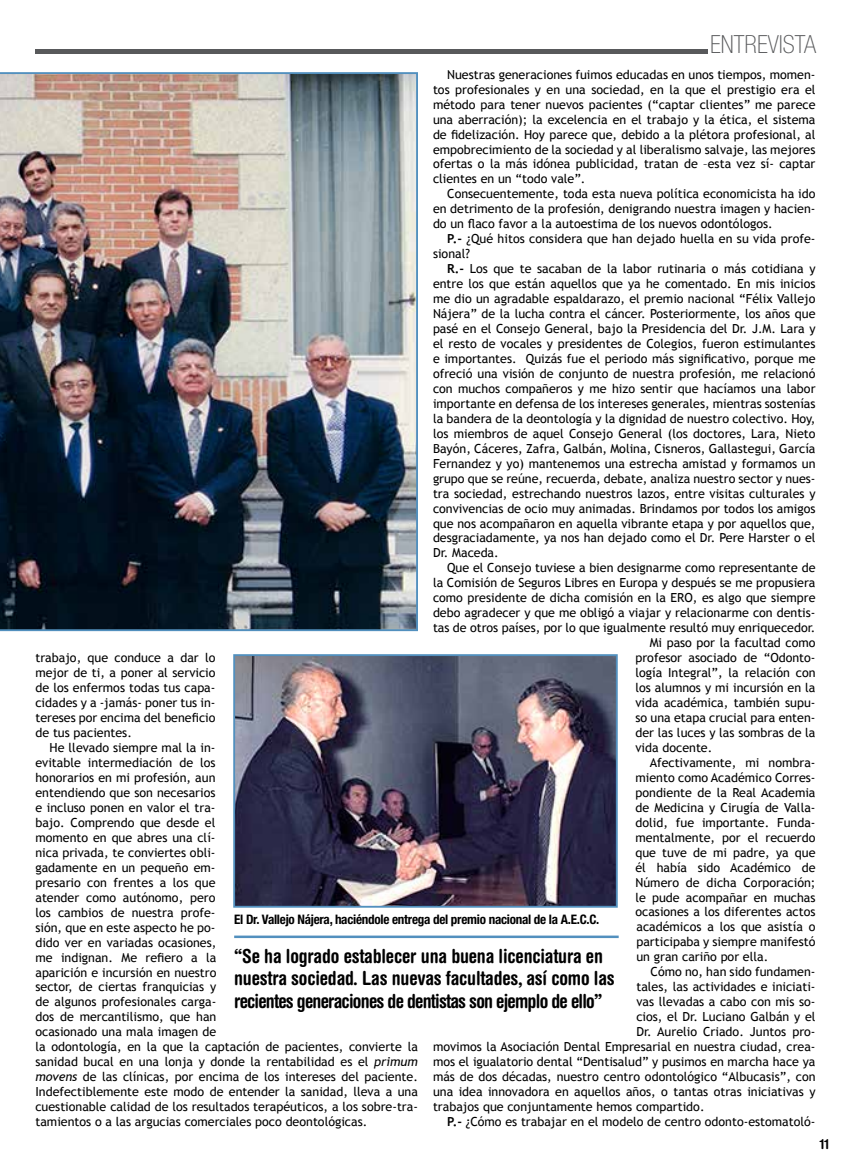
<style>
.page{position:relative;width:851px;height:1163px;background:#fff}
.page>*{position:absolute;margin:0;border:0;box-sizing:border-box;transform-origin:0 0}
.t1{font:100 condensed 25px "Helvetica Neue LT Std";color:#58595b}
.t2{font:700 condensed 19.38px/22.5px "Helvetica Rounded LT Std";letter-spacing:-.01em;color:#000}
.t3{font:700 condensed 13.75px "Helvetica Rounded LT Std";color:#000}
.t4{font:700 condensed 13.12px "Helvetica Neue LT Std";letter-spacing:-.02em;color:#000}
.t5{font:12.5px/15px "Trebuchet MS";color:#000;text-align:justify}
.s1{font-weight:700}
.s2{font-style:italic}
</style>
<div class="page">
<hr style="left:35px;top:50px;width:673px;height:4px;background:#58595b">
<img style="left:0;top:72px;width:418px;height:559px">
<img style="left:236px;top:657px;width:378px;height:247px">
<div style="left:233px;top:654px;width:384px;height:253px;border:2px solid #5290be"></div>
<hr style="left:234px;top:935px;width:384px;height:2px;background:#5290be">
<h1 class="t1" style="left:710px;top:30px;width:107px">ENTREVISTA</h1>
<p class="t5" style="left:433px;top:67px;width:384px;text-indent:14px">Nuestras generaciones fuimos educadas en unos tiempos, momen&shy;tos profesionales y en una sociedad, en la que el prestigio era el método para tener nuevos pacientes (“captar clientes” me parece una aberración); la excelencia en el trabajo y la ética, el sistema de fidelización. Hoy parece que, debido a la plétora profesional, al empobrecimiento de la sociedad y al liberalismo salvaje, las mejores ofertas o la más idónea publicidad, tratan de –esta vez sí- captar clientes en un “todo vale”.</p>
<p class="t5" style="left:433px;top:186px;width:384px;text-indent:14px">Consecuentemente, toda esta nueva política economicista ha ido en detrimento de la profesión, denigrando nuestra imagen y hacien&shy;do un flaco favor a la autoestima de los nuevos odontólogos.</p>
<p class="t5" style="left:433px;top:231px;width:384px;text-indent:14px"><span class="s1">P.-</span> ¿Qué hitos considera que han dejado huella en su vida profe&shy;sional?</p>
<p class="t5" style="left:433px;top:261px;width:384px;text-indent:14px"><span class="s1">R.-</span> Los que te sacaban de la labor rutinaria o más cotidiana y entre los que están aquellos que ya he comentado. En mis inicios me dio un agradable espaldarazo, el premio nacional “Félix Vallejo Nájera” de la lucha contra el cáncer. Posteriormente, los años que pasé en el Consejo General, bajo la Presidencia del Dr. J.M. Lara y el resto de vocales y presidentes de Colegios, fueron estimulantes e importantes. Quizás fue el periodo más significativo, porque me ofreció una visión de conjunto de nuestra profesión, me relacionó con muchos compañeros y me hizo sentir que hacíamos una labor importante en defensa de los intereses generales, mientras sostenías la bandera de la deontología y la dignidad de nuestro colectivo. Hoy, los miembros de aquel Consejo General (los doctores, Lara, Nieto Bayón, Cáceres, Zafra, Galbán, Molina, Cisneros, Gallastegui, García Fernandez y yo) mantenemos una estrecha amistad y formamos un grupo que se reúne, recuerda, debate, analiza nuestro sector y nues&shy;tra sociedad, estrechando nuestros lazos, entre visitas culturales y convivencias de ocio muy animadas. Brindamos por todos los amigos que nos acompañaron en aquella vibrante etapa y por aquellos que, desgraciadamente, ya nos han dejado como el Dr. Pere Harster o el Dr. Maceda.</p>
<p class="t5" style="left:447px;top:560px;width:370px">Que el Consejo tuviese a bien designarme como representante de</p>
<p class="t5" style="left:433px;top:575px;width:384px">la Comisión de Seguros Libres en Europa y después se me propusiera</p>
<p class="t5" style="left:433px;top:590px;width:384px">como presidente de dicha comisión en la ERO, es algo que siempre</p>
<p class="t5" style="left:433px;top:605px;width:384px">debo agradecer y que me obligó a viajar y relacionarme con dentis-</p>
<p class="t5" style="left:433px;top:620px;width:384px">tas de otros países, por lo que igualmente resultó muy enriquecedor.</p>
<p class="t5" style="left:649px;top:635px;width:167px">Mi paso por la facultad como</p>
<p class="t5" style="left:635px;top:650px;width:181px">profesor asociado de “Odonto-</p>
<p class="t5" style="left:635px;top:665px;width:181px">logía Integral”, la relación con</p>
<p class="t5" style="left:635px;top:680px;width:181px">los alumnos y mi incursión en la</p>
<p class="t5" style="left:635px;top:695px;width:181px">vida académica, también supu-</p>
<p class="t5" style="left:635px;top:710px;width:181px">so una etapa crucial para enten-</p>
<p class="t5" style="left:635px;top:725px;width:181px">der las luces y las sombras de la</p>
<p class="t5" style="left:635px;top:740px;width:78px">vida docente.</p>
<p class="t5" style="left:649px;top:755px;width:167px">Afectivamente, mi nombra-</p>
<p class="t5" style="left:635px;top:770px;width:181px">miento como Académico Corres-</p>
<p class="t5" style="left:635px;top:784px;width:181px">pondiente de la Real Academia</p>
<p class="t5" style="left:635px;top:799px;width:181px">de Medicina y Cirugía de Valla-</p>
<p class="t5" style="left:635px;top:814px;width:181px">dolid, fue importante. Funda-</p>
<p class="t5" style="left:635px;top:829px;width:181px">mentalmente, por el recuerdo</p>
<p class="t5" style="left:635px;top:844px;width:181px">que tuve de mi padre, ya que</p>
<p class="t5" style="left:635px;top:859px;width:181px">él había sido Académico de</p>
<p class="t5" style="left:635px;top:874px;width:181px">Número de dicha Corporación;</p>
<p class="t5" style="left:635px;top:889px;width:181px">le pude acompañar en muchas</p>
<p class="t5" style="left:635px;top:904px;width:181px">ocasiones a los diferentes actos</p>
<p class="t5" style="left:636px;top:919px;width:180px">académicos a los que asistía o</p>
<p class="t5" style="left:636px;top:934px;width:180px">participaba y siempre manifestó</p>
<p class="t5" style="left:636px;top:949px;width:133px">un gran cariño por ella.</p>
<p class="t5" style="left:650px;top:964px;width:166px">Cómo no, han sido fundamen-</p>
<p class="t5" style="left:636px;top:979px;width:180px">tales, las actividades e iniciati-</p>
<p class="t5" style="left:636px;top:994px;width:180px">vas llevadas a cabo con mis so-</p>
<p class="t5" style="left:636px;top:1009px;width:180px">cios, el Dr. Luciano Galbán y el</p>
<p class="t5" style="left:636px;top:1024px;width:180px">Dr. Aurelio Criado. Juntos pro-</p>
<p class="t5" style="left:433px;top:1039px;width:384px">movimos la Asociación Dental Empresarial en nuestra ciudad, crea-</p>
<p class="t5" style="left:433px;top:1054px;width:384px">mos el igualatorio dental “Dentisalud” y pusimos en marcha hace ya</p>
<p class="t5" style="left:433px;top:1069px;width:384px">más de dos décadas, nuestro centro odontológico “Albucasis”, con</p>
<p class="t5" style="left:433px;top:1083px;width:384px">una idea innovadora en aquellos años, o tantas otras iniciativas y</p>
<p class="t5" style="left:433px;top:1098px;width:273px">trabajos que conjuntamente hemos compartido.</p>
<p class="t5" style="left:447px;top:1113px;width:370px"><span class="s1">P.-</span> ¿Cómo es trabajar en el modelo de centro odonto-estomatoló-</p>
<p class="t5" style="left:35px;top:650px;width:181px">trabajo, que conduce a dar lo mejor de ti, a poner al servicio de los enfermos todas tus capa&shy;cidades y a -jamás- poner tus in&shy;tereses por encima del beneficio de tus pacientes.</p>
<p class="t5" style="left:35px;top:740px;width:384px;text-align:left;text-indent:14px">He llevado siempre mal la in-<br>evitable intermediación de los<br>honorarios en mi profesión, aun<br>entendiendo que son necesarios<br>e incluso ponen en valor el tra-<br>bajo. Comprendo que desde el<br>momento en que abres una clí-<br>nica privada, te conviertes obli-<br>gadamente en un pequeño em-<br>presario con frentes a los que<br>atender como autónomo, pero<br>los cambios de nuestra profe-<br>sión, que en este aspecto he po-<br>dido ver en variadas ocasiones,<br>me indignan. Me refiero a la<br>aparición e incursión en nuestro<br>sector, de ciertas franquicias y<br>de algunos profesionales carga-<br>dos de mercantilismo, que han<br>ocasionado una mala imagen de<br>la odontología, en la que la captación de pacientes, convierte la sanidad bucal en una lonja y donde la rentabilidad es el <span class="s2">primum movens</span> de las clínicas, por encima de los intereses del paciente.<br>Indefectiblemente este modo de entender la sanidad, lleva a una cuestionable calidad de los resultados terapéuticos, a los sobre-tra&shy;tamientos o a las argucias comerciales poco deontológicas.</p>
<p class="t4" style="left:234px;top:911px;width:366px">El Dr. Vallejo Nájera, haciéndole entrega del premio nacional de la A.E.C.C.</p>
<h2 class="t2" style="left:234px;top:944px;width:382px">“Se ha logrado establecer una buena licenciatura en nuestra sociedad. Las nuevas facultades, así como las recientes generaciones de dentistas son ejemplo de ello”</h2>
<p class="t3" style="left:819px;top:1135px;width:11px">11</p>
</div>
